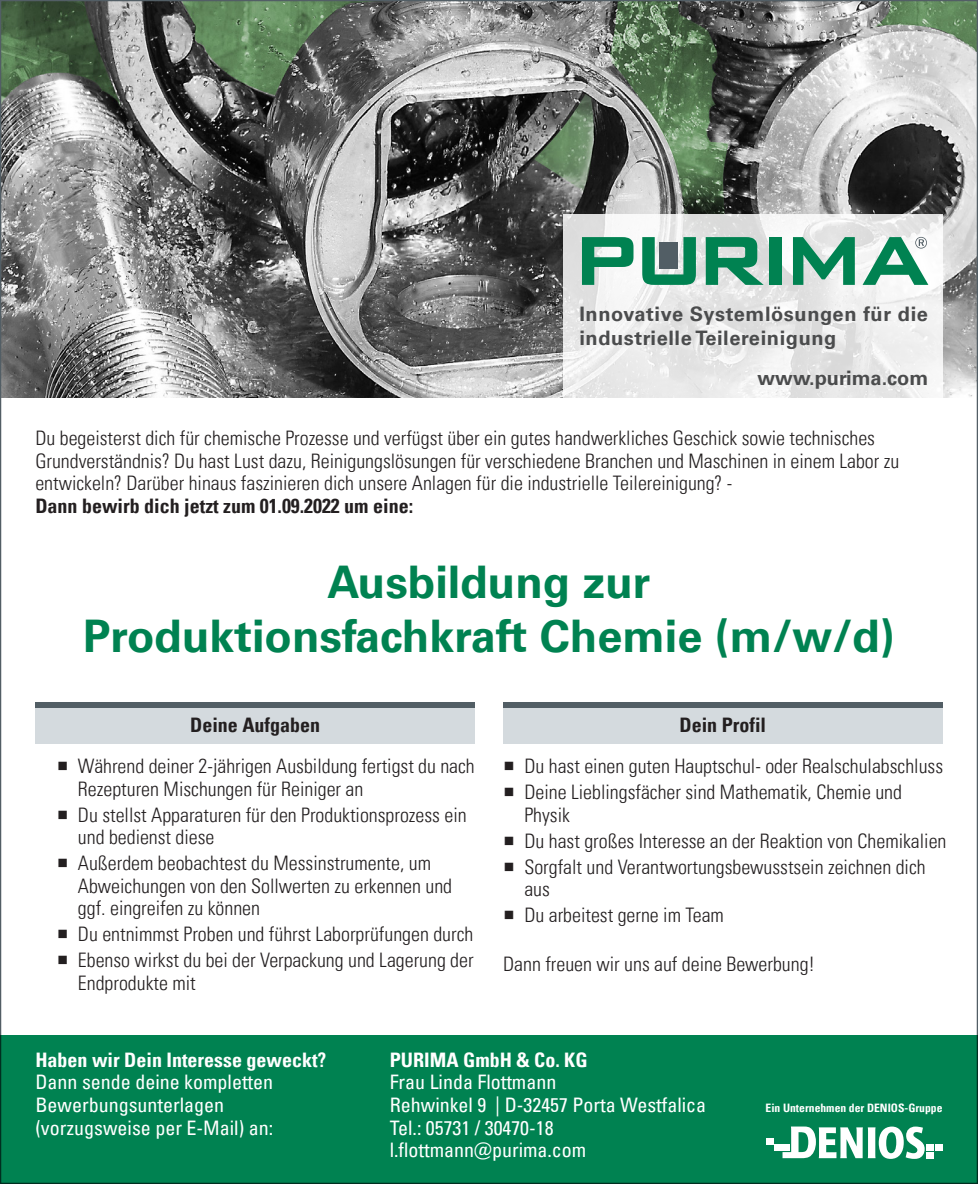
<style>
.page{position:relative;width:978px;height:1184px;background:#fff}
.page>*{position:absolute;margin:0;border:0;box-sizing:border-box;transform-origin:0 0}
.t1{font:700 45px "Univers LT Pro 65";color:#008251}
.Fließtext{font:300 condensed 20px/22.5px "Univers LT Pro";color:#231f20}
.Schrift_weiß{font:condensed 20px/22.5px "Univers LT Pro";color:#fff}
.t2{font:700 20px/24px "Univers LT Pro 65";letter-spacing:.03em;color:#4b4c4d}
.Schrift_weiß-2{font:700 condensed 20px "Univers LT Pro";color:#fff}
.Fließtext-2{font:700 condensed 20px "Univers LT Pro";color:#231f20}
.Subheadline{font:700 condensed 20px "Univers LT Pro";color:#231f20}
.t3{font:700 20px "Univers LT Pro 65";color:#4b4c4d}
.Schrift_weiß-3{font:700 condensed 11.75px "Univers LT Pro";color:#fff}
</style>
<div class="page">
<img style="left:2px;top:2px;width:974px;height:396px">
<svg style="left:563px;top:214px;width:380px;height:184px;fill:#ebebeb"></svg>
<svg style="left:582px;top:237px;width:51px;height:48px"></svg>
<svg style="left:642px;top:237px;width:54px;height:48px"></svg>
<svg style="left:706px;top:237px;width:58px;height:48px"></svg>
<div style="left:770px;top:237px;width:12px;height:48px;background:#008251"></div>
<svg style="left:793px;top:237px;width:62px;height:48px"></svg>
<div style="left:660px;top:243px;width:18px;height:26px;background:#525e65"></div>
<svg style="left:863px;top:237px;width:65px;height:48px"></svg>
<div style="left:0;top:1035px;width:978px;height:148px;background:#008251"></div>
<svg style="left:782px;top:1126px;width:143px;height:32px"></svg>
<div style="left:926px;top:1152px;width:8px;height:6px;background:#fff"></div>
<div style="left:774px;top:1144px;width:7px;height:6px;background:#fff"></div>
<div style="left:766px;top:1138px;width:7px;height:6px;background:#fff"></div>
<div style="left:926px;top:1144px;width:8px;height:6px;background:#fff"></div>
<div style="left:935px;top:1144px;width:8px;height:6px;background:#fff"></div>
<div style="left:35px;top:705px;width:440px;height:39px;background:#d4dade"></div>
<div style="left:35px;top:702px;width:440px;height:5px;background:#525e65"></div>
<div style="left:503px;top:705px;width:440px;height:39px;background:#d4dade"></div>
<div style="left:503px;top:702px;width:440px;height:5px;background:#525e65"></div>
<p class="t2" style="left:579px;top:301px;width:350px">Innovative Systemlösungen für die industrielle Teilereinigung</p>
<p class="t3" style="left:757px;top:363px;width:172px">www.purima.com</p>
<p class="Fließtext" style="left:35px;top:426px;width:865px">Du begeisterst dich für chemische Prozesse und verfügst über ein gutes handwerkliches Geschick sowie technisches<br>Grundverständnis? Du hast Lust dazu, Reinigungslösungen für verschiedene Branchen und Maschinen in einem Labor zu entwickeln? Darüber hinaus faszinieren dich unsere Anlagen für die industrielle Teilereinigung? -</p>
<p class="Fließtext-2" style="left:35px;top:493px;width:379px">Dann bewirb dich jetzt zum 01.09.2022 um eine:</p>
<p class="t1" style="left:328px;top:550px;width:324px">Ausbildung zur</p>
<p class="t1" style="left:83px;top:604px;width:813px">Produktionsfachkraft Chemie (m/w/d)</p>
<p class="Subheadline" style="left:190px;top:712px;width:131px">Deine Aufgaben</p>
<p class="Subheadline" style="left:679px;top:712px;width:88px">Dein Profil</p>
<p class="Fließtext" style="left:524px;top:753px;width:420px">Du hast einen guten Hauptschul- oder Realschulabschluss</p>
<p class="Fließtext" style="left:524px;top:779px;width:379px">Deine Lieblingsfächer sind Mathematik, Chemie und<br>Physik</p>
<p class="Fließtext" style="left:524px;top:828px;width:424px">Du hast großes Interesse an der Reaktion von Chemikalien</p>
<p class="Fließtext" style="left:524px;top:854px;width:403px">Sorgfalt und Verantwortungsbewusstsein zeichnen dich aus</p>
<p class="Fließtext" style="left:524px;top:903px;width:201px">Du arbeitest gerne im Team</p>
<p class="Fließtext" style="left:503px;top:951px;width:314px">Dann freuen wir uns auf deine Bewerbung!</p>
<p class="Fließtext" style="left:78px;top:753px;width:398px">Während deiner 2-jährigen Ausbildung fertigst du nach<br>Rezepturen Mischungen für Reiniger an</p>
<p class="Fließtext" style="left:78px;top:802px;width:390px">Du stellst Apparaturen für den Produktionsprozess ein und bedienst diese</p>
<p class="Fließtext" style="left:78px;top:850px;width:376px">Außerdem beobachtest du Messinstrumente, um<br>Abweichungen von den Sollwerten zu erkennen und ggf. eingreifen zu können</p>
<p class="Fließtext" style="left:78px;top:921px;width:397px">Du entnimmst Proben und führst Laborprüfungen durch</p>
<p class="Fließtext" style="left:78px;top:948px;width:397px">Ebenso wirkst du bei der Verpackung und Lagerung der<br>Endprodukte mit</p>
<p class="Schrift_weiß-2" style="left:35px;top:1047px;width:293px">Haben wir Dein Interesse geweckt?</p>
<p class="Schrift_weiß" style="left:35px;top:1070px;width:239px">Dann sende deine kompletten<br>Bewerbungsunterlagen (vorzugsweise per E-Mail) an:</p>
<p class="Schrift_weiß-2" style="left:390px;top:1047px;width:199px">PURIMA GmbH &amp; Co. KG</p>
<p class="Schrift_weiß" style="left:390px;top:1070px;width:168px">Frau Linda Flottmann</p>
<p class="Schrift_weiß" style="left:390px;top:1093px;width:318px">Rehwinkel 9 | D-32457 Porta Westfalica</p>
<p class="Schrift_weiß" style="left:390px;top:1115px;width:165px">Tel.: 05731 / 30470-18</p>
<p class="Schrift_weiß" style="left:390px;top:1138px;width:198px">l.flottmann@purima.com</p>
<p class="Schrift_weiß-3" style="left:766px;top:1100px;width:178px">Ein Unternehmen der DENIOS-Gruppe</p>
</div>
